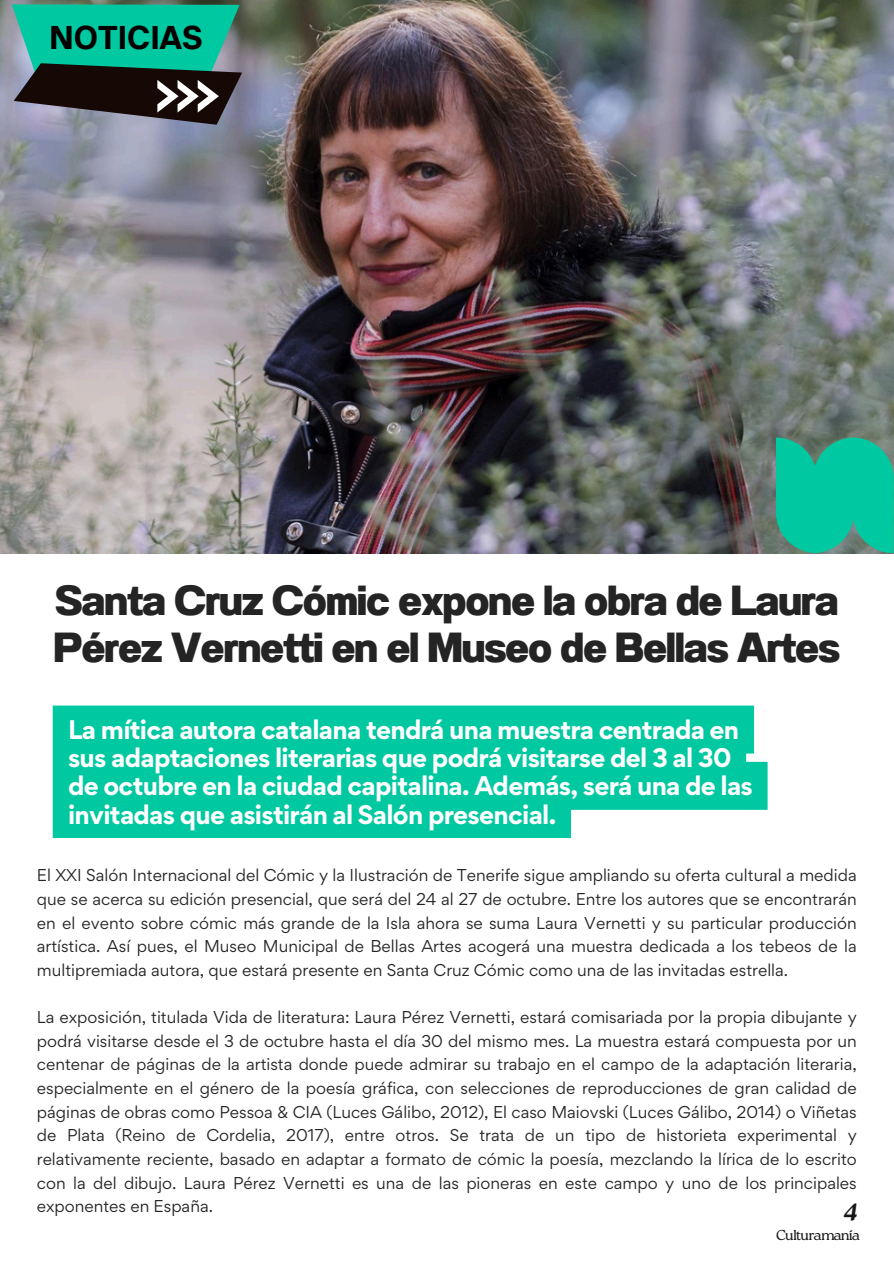
<style>
.page{position:relative;width:894px;height:1264px;background:#fff}
.page>*{position:absolute;margin:0;border:0;box-sizing:border-box;transform-origin:0 0}
.t1{font:800 42px/47.2px "Anantason";letter-spacing:-.03em;color:#242424}
.t2{font:700 32.7px "TT Interphases";color:#000}
.t3{font:700 24px/28.2px "Gordita";letter-spacing:-.03em;color:#fff}
.t4{font:italic 700 23.4px "Roca Two";color:#18181a}
.t5{font:15.3px/23.7px "Gordita";color:#242424;text-align:justify}
.t6{font:300 14.4px "Roca Two";letter-spacing:-.065em;color:#18181a}
</style>
<div class="page">
<img style="left:0;top:0;width:893px;height:553px">
<svg style="left:7px;top:0;width:235px;height:126px;background:#2f8374"></svg>
<svg style="left:53px;top:705px;width:714px;height:133px;background:#12cba7"></svg>
<svg style="left:775px;top:437px;width:118px;height:116px;background:#10bb99"></svg>
<h3 class="t2" style="left:49px;top:16px;width:155px">NOTICIAS</h3>
<p class="t1" style="left:54px;top:577px;width:787px">Santa Cruz Cómic expone la obra de Laura<br>Pérez Vernetti en el Museo de Bellas Artes</p>
<h1 class="t3" style="left:68px;top:715px;width:686px">La mítica autora catalana tendrá una muestra centrada en sus adaptaciones literarias que podrá visitarse del 3 al 30 de octubre en la ciudad capitalina. Además, será una de las invitadas que asistirán al Salón presencial.</h1>
<h2 class="t5" style="left:37px;top:863px;width:821px">El XXI Salón Internacional del Cómic y la Ilustración de Tenerife sigue ampliando su oferta cultural a medida que se acerca su edición presencial, que será del 24 al 27 de octubre. Entre los autores que se encontrarán en el evento sobre cómic más grande de la Isla ahora se suma Laura Vernetti y su particular producción artística. Así pues, el Museo Municipal de Bellas Artes acogerá una muestra dedicada a los tebeos de la multipremiada autora, que estará presente en Santa Cruz Cómic como una de las invitadas estrella.</h2>
<p class="t5" style="left:37px;top:1005px;width:821px">La exposición, titulada Vida de literatura: Laura Pérez Vernetti, estará comisariada por la propia dibujante y podrá visitarse desde el 3 de octubre hasta el día 30 del mismo mes. La muestra estará compuesta por un centenar de páginas de la artista donde puede admirar su trabajo en el campo de la adaptación literaria, especialmente en el género de la poesía gráfica, con selecciones de reproducciones de gran calidad de páginas de obras como Pessoa &amp; CIA (Luces Gálibo, 2012), El caso Maiovski (Luces Gálibo, 2014) o Viñetas de Plata (Reino de Cordelia, 2017), entre otros. Se trata de un tipo de historieta experimental y relativamente reciente, basado en adaptar a formato de cómic la poesía, mezclando la lírica de lo escrito con la del dibujo. Laura Pérez Vernetti es una de las pioneras en este campo y uno de los principales exponentes en España.</p>
<p class="t4" style="left:843px;top:1197px;width:16px">4</p>
<p class="t6" style="left:775px;top:1226px;width:85px">Culturamanía</p>
</div>
